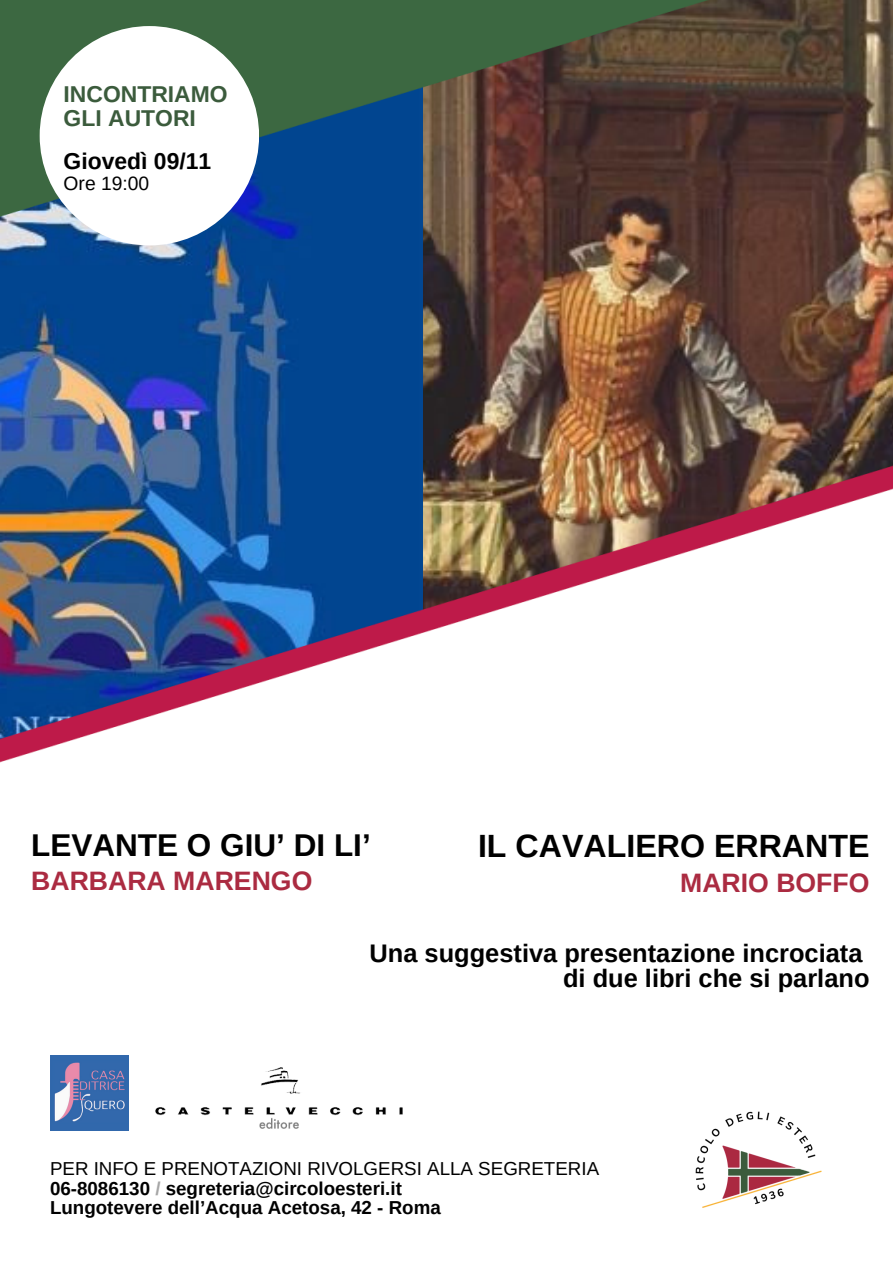
<style>
.page{position:relative;width:893px;height:1263px;background:#fff}
.page>*{position:absolute;margin:0;border:0;box-sizing:border-box;transform-origin:0 0}
.t1{font:700 32.17px "Arimo";color:#000}
.t2{font:700 31.5px "Arimo";color:#000}
.t3{font:700 26.62px "Arimo";color:#ab2b41}
.t4{font:700 25.42px "Arimo";color:#000}
.t5{font:700 22.88px "Arimo";color:#3b5b3c}
.t6{font:700 22.88px "Arimo";color:#000}
.t7{font:19.27px "Arimo";color:#000}
.t8{font:700 18.75px "Arimo";color:#000}
.t9{font:18.75px "Arimo";color:#000}
.s1{color:#a6a6a6}
</style>
<div class="page">
<img style="left:0;top:0;width:893px;height:1208px">
<div style="left:40px;top:26px;width:219px;height:219px;background:#fff;border-radius:50%"></div>
<p class="t5" style="left:64px;top:82px;width:166px">INCONTRIAMO</p>
<p class="t5" style="left:64px;top:106px;width:134px">GLI AUTORI</p>
<p class="t6" style="left:64px;top:148px;width:149px">Giovedì 09/11</p>
<p class="t7" style="left:64px;top:172px;width:87px">Ore 19:00</p>
<p class="t5" style="left:64px;top:90px;width:166px">INCONTRIAMO</p>
<p class="t5" style="left:64px;top:113px;width:134px">GLI AUTORI</p>
<p class="t6" style="left:64px;top:156px;width:149px">Giovedì 09/11</p>
<p class="t7" style="left:64px;top:180px;width:87px">Ore 19:00</p>
<p class="t2" style="left:31px;top:828px;width:341px">LEVANTE O GIU’ DI LI’</p>
<p class="t3" style="left:31px;top:866px;width:283px">BARBARA MARENGO</p>
<p class="t1" style="left:478px;top:828px;width:393px">IL CAVALIERO ERRANTE</p>
<p class="t3" style="left:680px;top:868px;width:191px">MARIO BOFFO</p>
<p class="t4" style="left:369px;top:939px;width:494px">Una suggestiva presentazione incrociata</p>
<p class="t4" style="left:563px;top:964px;width:308px">di due libri che si parlano</p>
<p class="t9" style="left:50px;top:1158px;width:550px">PER INFO E PRENOTAZIONI RIVOLGERSI ALLA SEGRETERIA</p>
<p class="t8" style="left:50px;top:1177px;width:353px">06-8086130 <span class="s1">/</span> segreteria@circoloesteri.it</p>
<p class="t8" style="left:50px;top:1197px;width:392px">Lungotevere dell’Acqua Acetosa, 42 - Roma</p>
</div>
